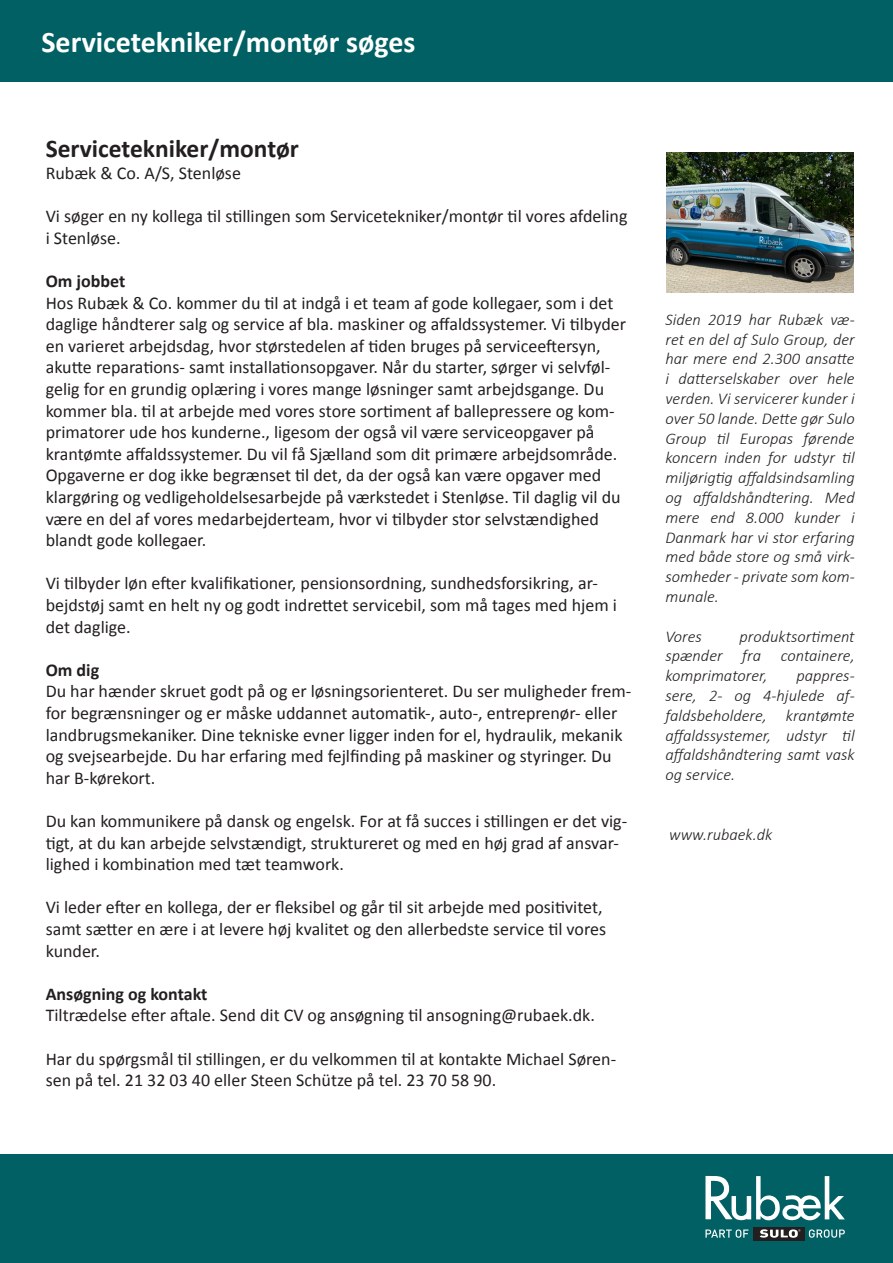
<style>
.page{position:relative;width:893px;height:1263px;background:#fff}
.page>*{position:absolute;margin:0;border:0;box-sizing:border-box;transform-origin:0 0}
.t1{font:700 30px "Calibri";color:#fff}
.t2{font:700 25.5px "Calibri";color:#231f20}
.t3{font:18px/21.6px "Calibri";color:#231f20}
.t4{font:700 18px "Calibri";color:#231f20}
.t5{font:italic 300 16.5px/19.8px "Calibri";color:#231f20;text-align:justify}
</style>
<div class="page">
<img style="left:666px;top:153px;width:188px;height:139px">
<div style="left:0;top:1154px;width:893px;height:109px;background:#006063"></div>
<div style="left:0;top:0;width:893px;height:81px;background:#006063"></div>
<svg style="left:705px;top:1176px;width:140px;height:44px"></svg>
<svg style="left:705px;top:1229px;width:43px;height:9px"></svg>
<svg style="left:809px;top:1229px;width:36px;height:9px"></svg>
<div style="left:753px;top:1227px;width:52px;height:13px;background:#231f20"></div>
<svg style="left:760px;top:1229px;width:40px;height:9px"></svg>
<p class="t1" style="left:41px;top:23px;width:375px">Servicetekniker/montør søges</p>
<p class="t2" style="left:46px;top:133px;width:255px">Servicetekniker/montør</p>
<p class="t3" style="left:46px;top:162px;width:197px">Rubæk &amp; Co. A/S, Stenløse</p>
<p class="t3" style="left:46px;top:205px;width:583px">Vi søger en ny kollega til stillingen som Servicetekniker/montør til vores afdeling i Stenløse.</p>
<p class="t4" style="left:46px;top:269px;width:81px">Om jobbet</p>
<p class="t3" style="left:46px;top:292px;width:582px">Hos Rubæk &amp; Co. kommer du til at indgå i et team af gode kollegaer, som i det daglige håndterer salg og service af bla. maskiner og affaldssystemer. Vi tilbyder en varieret arbejdsdag, hvor størstedelen af tiden bruges på serviceeftersyn, akutte reparations- samt installationsopgaver. Når du starter, sørger vi selvføl&shy;gelig for en grundig oplæring i vores mange løsninger samt arbejdsgange. Du kommer bla. til at arbejde med vores store sortiment af ballepressere og kom&shy;primatorer ude hos kunderne., ligesom der også vil være serviceopgaver på krantømte affaldssystemer. Du vil få Sjælland som dit primære arbejdsområde.<br>Opgaverne er dog ikke begrænset til det, da der også kan være opgaver med klargøring og vedligeholdelsesarbejde på værkstedet i Stenløse. Til daglig vil du være en del af vores medarbejderteam, hvor vi tilbyder stor selvstændighed blandt gode kollegaer.</p>
<p class="t3" style="left:46px;top:573px;width:573px">Vi tilbyder løn efter kvalifikationer, pensionsordning, sundhedsforsikring, ar&shy;bejdstøj samt en helt ny og godt indrettet servicebil, som må tages med hjem i det daglige.</p>
<p class="t4" style="left:46px;top:658px;width:55px">Om dig</p>
<p class="t3" style="left:46px;top:681px;width:587px">Du har hænder skruet godt på og er løsningsorienteret. Du ser muligheder frem&shy;for begrænsninger og er måske uddannet automatik-, auto-, entreprenør- eller landbrugsmekaniker. Dine tekniske evner ligger inden for el, hydraulik, mekanik og svejsearbejde. Du har erfaring med fejlfinding på maskiner og styringer. Du har B-kørekort.</p>
<p class="t3" style="left:46px;top:810px;width:583px">Du kan kommunikere på dansk og engelsk. For at få succes i stillingen er det vig&shy;tigt, at du kan arbejde selvstændigt, struktureret og med en høj grad af ansvar&shy;lighed i kombination med tæt teamwork.</p>
<p class="t3" style="left:46px;top:897px;width:562px">Vi leder efter en kollega, der er fleksibel og går til sit arbejde med positivitet, samt sætter en ære i at levere høj kvalitet og den allerbedste service til vores kunder.</p>
<p class="t4" style="left:46px;top:982px;width:163px">Ansøgning og kontakt</p>
<p class="t3" style="left:46px;top:1005px;width:551px">Tiltrædelse efter aftale. Send dit CV og ansøgning til ansogning@rubaek.dk.</p>
<p class="t3" style="left:46px;top:1048px;width:572px">Har du spørgsmål til stillingen, er du velkommen til at kontakte Michael Søren&shy;sen på tel. 21 32 03 40 eller Steen Schütze på tel. 23 70 58 90.</p>
<p class="t5" style="left:665px;top:309px;width:191px">Siden 2019 har Rubæk væ&shy;ret en del af Sulo Group, der har mere end 2.300 ansatte i datterselskaber over hele verden. Vi servicerer kunder i over 50 lande. Dette gør Sulo Group til Europas førende koncern inden for udstyr til miljørigtig affaldsindsamling og affaldshåndtering. Med mere end 8.000 kunder i Danmark har vi stor erfaring med både store og små virk&shy;somheder - private som kom&shy;munale.</p>
<p class="t5" style="left:665px;top:626px;width:38px">Vores</p>
<p class="t5" style="left:665px;top:626px;width:191px;text-indent:74px">produktsortiment spænder fra containere, komprimatorer,</p>
<p class="t5" style="left:665px;top:666px;width:191px;text-indent:131px">pappres&shy;sere, 2- og 4-hjulede af&shy;faldsbeholdere, krantømte affaldssystemer, udstyr til affaldshåndtering samt vask og service.</p>
<p class="t5" style="left:669px;top:824px;width:105px">www.rubaek.dk</p>
</div>
